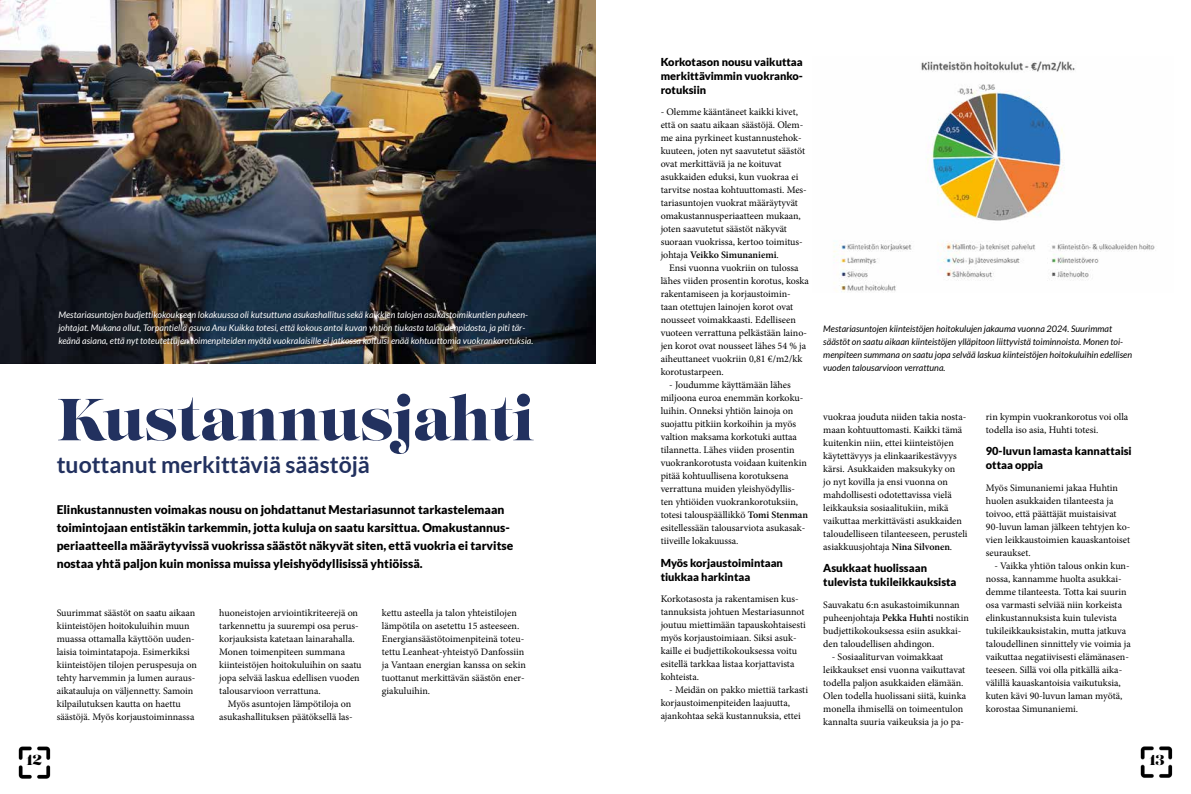
<style>
.page{position:relative;width:1191px;height:794px;background:#fff}
.page>*{position:absolute;margin:0;border:0;box-sizing:border-box;transform-origin:0 0}
.t1{font:59px "Lust";color:#22315f}
.t2{font:700 23px "Lato";color:#22315f}
.t3{font:14.5px "Lust";color:#000}
.t4{font:14.3px "Lust";color:#000}
.t5{font:900 12px/18px "Lato";color:#000}
.t6{font:900 11px/14px "Lato";color:#000}
.t7{font:10px/13px "Minion Pro";color:#000}
.t8{font:italic 9px/13px "Lato";color:#fff}
.t9{font:italic 9px/13px "Lato";color:#000}
.s1{font-weight:600}
</style>
<div class="page">
<img style="left:833px;top:61px;width:322px;height:231px">
<img style="left:0;top:0;width:595px;height:363px">
<img style="left:1140px;top:746px;width:33px;height:32px">
<img style="left:18px;top:746px;width:33px;height:33px">
<p class="t8" style="left:58px;top:308px;width:476px">Mestariasuntojen budjettikokoukseen lokakuussa oli kutsuttuna asukashallitus sekä kaikkien talojen asukastoimikuntien puheen&shy;johtajat. Mukana ollut, Torpantiellä asuva Anu Kuikka totesi, että kokous antoi kuvan yhtiön tiukasta taloudenpidosta, ja piti tär&shy;keänä asiana, että nyt toteutettujen toimenpiteiden myötä vuokralaisille ei jatkossa koituisi enää kohtuuttomia vuokrankorotuksia.</p>
<h1 class="t1" style="left:58px;top:382px;width:478px">Kustannusjahti</h1>
<h2 class="t2" style="left:57px;top:452px;width:315px">tuottanut merkittäviä säästöjä</h2>
<p class="t5" style="left:57px;top:501px;width:458px">Elinkustannusten voimakas nousu on johdattanut Mestariasunnot tarkastelemaan toimintojaan entistäkin tarkemmin, jotta kuluja on saatu karsittua. Omakustannus&shy;periaatteella määräytyvissä vuokrissa säästöt näkyvät siten, että vuokria ei tarvitse nostaa yhtä paljon kuin monissa muissa yleishyödyllisissä yhtiöissä.</p>
<p class="t7" style="left:57px;top:606px;width:142px">Suurimmat säästöt on saatu aikaan kiinteistöjen hoitokuluihin muun muassa ottamalla käyttöön uuden&shy;laisia toimintatapoja. Esimerkiksi kiinteistöjen tilojen peruspesuja on tehty harvemmin ja lumen auraus&shy;aikatauluja on väljennetty. Samoin kilpailutuksen kautta on haettu säästöjä. Myös korjaustoiminnassa</p>
<p class="t7" style="left:219px;top:606px;width:144px">huoneistojen arviointikriteerejä on tarkennettu ja suurempi osa perus&shy;korjauksista katetaan lainarahalla.<br>Monen toimenpiteen summana kiinteistöjen hoitokuluihin on saatu jopa selvää laskua edellisen vuoden talousarvioon verrattuna.</p>
<p class="t7" style="left:219px;top:697px;width:135px;text-align:right">Myös asuntojen lämpötiloja on asukashallituksen päätöksellä las-</p>
<p class="t7" style="left:382px;top:606px;width:145px">kettu asteella ja talon yhteistilojen lämpötila on asetettu 15 asteeseen.<br>Energiansäästötoimenpiteinä toteu&shy;tettu Leanheat-yhteistyö Danfossiin ja Vantaan energian kanssa on sekin tuottanut merkittävän säästön ener&shy;giakuluihin.</p>
<p class="t6" style="left:660px;top:54px;width:144px;text-align:justify">Korkotason nousu vaikuttaa merkittävimmin vuokranko&shy;rotuksiin</p>
<p class="t7" style="left:660px;top:105px;width:148px">- Olemme kääntäneet kaikki kivet, että on saatu aikaan säästöjä. Olem&shy;me aina pyrkineet kustannustehok&shy;kuuteen, joten nyt saavutetut säästöt ovat merkittäviä ja ne koituvat asukkaiden eduksi, kun vuokraa ei tarvitse nostaa kohtuuttomasti. Mes&shy;tariasuntojen vuokrat määräytyvät omakustannusperiaatteen mukaan, joten saavutetut säästöt näkyvät suoraan vuokrissa, kertoo toimitus&shy;johtaja <span class="s1">Veikko Simunaniemi</span>.</p>
<p class="t7" style="left:660px;top:261px;width:150px;text-indent:8px">Ensi vuonna vuokriin on tulossa lähes viiden prosentin korotus, koska rakentamiseen ja korjaustoimin&shy;taan otettujen lainojen korot ovat nousseet voimakkaasti. Edelliseen vuoteen verrattuna pelkästään laino&shy;jen korot ovat nousseet lähes 54 % ja aiheuttaneet vuokriin 0,81 €/m2/kk korotustarpeen.</p>
<p class="t7" style="left:660px;top:378px;width:149px;text-indent:8px">- Joudumme käyttämään lähes miljoona euroa enemmän korkoku&shy;luihin. Onneksi yhtiön lainoja on suojattu pitkiin korkoihin ja myös valtion maksama korkotuki auttaa tilannetta. Lähes viiden prosentin vuokrankorotusta voidaan kuitenkin pitää kohtuullisena korotuksena verrattuna muiden yleishyödyllis&shy;ten yhtiöiden vuokrankorotuksiin, totesi talouspäällikkö <span class="s1">Tomi Stenman </span>esitellessään talousarviota asukasak&shy;tiiveille lokakuussa.</p>
<p class="t6" style="left:660px;top:555px;width:124px">Myös korjaustoimintaan tiukkaa harkintaa</p>
<p class="t7" style="left:660px;top:592px;width:147px">Korkotasosta ja rakentamisen kus&shy;tannuksista johtuen Mestariasunnot joutuu miettimään tapauskohtaisesti myös korjaustoimiaan. Siksi asuk&shy;kaille ei budjettikokouksessa voitu esitellä tarkkaa listaa korjattavista kohteista.</p>
<p class="t7" style="left:660px;top:683px;width:149px;text-indent:8px">- Meidän on pakko miettiä tarkasti korjaustoimenpiteiden laajuutta, ajankohtaa sekä kustannuksia, ettei</p>
<p class="t9" style="left:823px;top:322px;width:310px">Mestariasuntojen kiinteistöjen hoitokulujen jakauma vuonna 2024. Suurimmat säästöt on saatu aikaan kiinteistöjen ylläpitoon liittyvistä toiminnoista. Monen toi&shy;menpiteen summana on saatu jopa selvää laskua kiinteistöjen hoitokuluihin edellisen vuoden talousarvioon verrattuna.</p>
<p class="t7" style="left:823px;top:410px;width:146px">vuokraa jouduta niiden takia nosta&shy;maan kohtuuttomasti. Kaikki tämä kuitenkin niin, ettei kiinteistöjen käytettävyys ja elinkaarikestävyys kärsi. Asukkaiden maksukyky on<br>jo nyt kovilla ja ensi vuonna on mahdollisesti odotettavissa vielä leikkauksia sosiaalitukiin, mikä vaikuttaa merkittävästi asukkaiden taloudelliseen tilanteeseen, perusteli asiakkuusjohtaja <span class="s1">Nina Silvonen</span>.</p>
<p class="t6" style="left:823px;top:561px;width:135px">Asukkaat huolissaan tulevista tukileikkauksista</p>
<p class="t7" style="left:823px;top:598px;width:147px">Sauvakatu 6:n asukastoimikunnan puheenjohtaja <span class="s1">Pekka Huhti</span> nostikin budjettikokouksessa esiin asukkai&shy;den taloudellisen ahdingon.</p>
<p class="t7" style="left:823px;top:650px;width:144px;text-indent:8px">- Sosiaaliturvan voimakkaat leikkaukset ensi vuonna vaikuttavat todella paljon asukkaiden elämään.<br>Olen todella huolissani siitä, kuinka monella ihmisellä on toimeentulon kannalta suuria vaikeuksia ja jo pa-</p>
<p class="t7" style="left:986px;top:410px;width:144px">rin kympin vuokrankorotus voi olla todella iso asia, Huhti totesi.</p>
<p class="t6" style="left:986px;top:444px;width:147px">90-luvun lamasta kannattaisi ottaa oppia</p>
<p class="t7" style="left:986px;top:481px;width:146px">Myös Simunaniemi jakaa Huhtin huolen asukkaiden tilanteesta ja toivoo, että päättäjät muistaisivat<br>90-luvun laman jälkeen tehtyjen ko&shy;vien leikkaustoimien kauaskantoiset seuraukset.</p>
<p class="t7" style="left:986px;top:559px;width:147px;text-indent:8px">- Vaikka yhtiön talous onkin kun&shy;nossa, kannamme huolta asukkai&shy;demme tilanteesta. Totta kai suurin osa varmasti selviää niin korkeista elinkustannuksista kuin tulevista tukileikkauksistakin, mutta jatkuva taloudellinen sinnittely vie voimia ja vaikuttaa negatiivisesti elämänasen&shy;teeseen. Sillä voi olla pitkällä aika&shy;välillä kauaskantoisia vaikutuksia, kuten kävi 90-luvun laman myötä, korostaa Simunaniemi.</p>
<h3 class="t3" style="left:26px;top:751px;width:17px">12</h3>
<h3 class="t4" style="left:1149px;top:751px;width:17px">13</h3>
</div>
